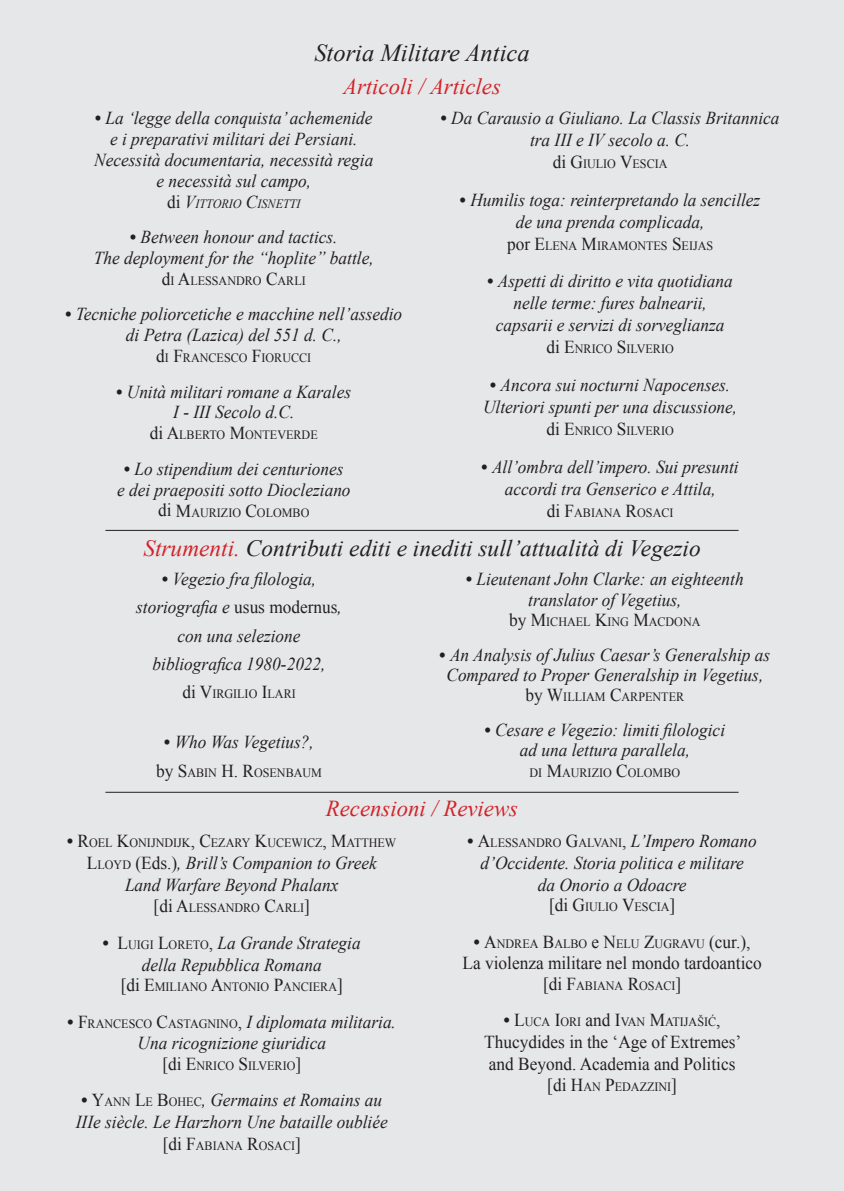
<style>
.page{position:relative;width:844px;height:1191px;background:#fff}
.page>*{position:absolute;margin:0;border:0;box-sizing:border-box;transform-origin:0 0}
.t1{font:italic 24.5px "Times New Roman";color:#231f20}
.t2{font:italic 23.45px "Times New Roman";color:#231f20}
.t3{font:italic 22.75px "Times New Roman";color:#d1232a}
.t4{font:italic 18.2px/20.8px "Times New Roman";color:#231f20;text-align:center;scale:.95 1}
.t5{font:18.2px/21.9px "Times New Roman";color:#231f20;scale:.95 1}
.t6{font:12.78px "Times New Roman";color:#231f20;scale:.95 1}
.t7{font:italic 12.78px "Times New Roman";color:#231f20;scale:.95 1}
.s1{font-family:"Times";font-style:normal}
.s2{font-style:normal;font-size:18.2px}
.s3{font-size:18.2px}
.s4{color:#d1232a}
.s5{font-style:normal}
.s6{font-family:"Times";font-size:18.2px}
.s7{font-style:normal;font-size:12.78px}
.s8{font-style:italic;font-size:18.2px}
</style>
<div class="page">
<div style="left:0;top:0;width:843px;height:1191px;background:#e6e7e9"></div>
<hr style="left:105px;top:792px;width:633px;height:1px;background:#231f20">
<hr style="left:105px;top:530px;width:633px;height:1px;background:#231f20">
<h1 class="t1" style="left:314px;top:36px;width:217px">Storia Militare Antica</h1>
<p class="t3" style="left:343px;top:71px;width:159px">Articoli / Articles</p>
<p class="t4" style="left:94px;top:107px;width:295px"><span class="s1">•</span> La ‘legge della conquista’ achemenide e i preparativi militari dei Persiani.<br>Necessità documentaria, necessità regia e necessità sul campo,</p>
<p class="t7" style="left:167px;top:195px;width:142px"><span class="s2">di</span> <span class="s3">V</span>ITTORIO <span class="s3">C</span>ISNETTI</p>
<p class="t4" style="left:94px;top:226px;width:296px"><span class="s1">•</span> Between honour and tactics.<br>The deployment for the “hoplite” battle,</p>
<p class="t6" style="left:162px;top:272px;width:153px"><span class="s3">d</span>I <span class="s3">A</span>LESSANDRO <span class="s3">C</span>ARLI</p>
<p class="t4" style="left:65px;top:303px;width:356px"><span class="s1">•</span> Tecniche poliorcetiche e macchine nell’assedio di Petra (Lazica) del 551 d. C.,</p>
<p class="t6" style="left:156px;top:349px;width:165px"><span class="s3">d</span>I <span class="s3">F</span>RANCESCO <span class="s3">F</span>IORUCCI</p>
<p class="t4" style="left:116px;top:380px;width:248px"><span class="s1">•</span> Unità militari romane a Karales<br>I - III Secolo d.C.</p>
<p class="t6" style="left:150px;top:426px;width:178px"><span class="s3">di</span> <span class="s3">A</span>LBERTO <span class="s3">M</span>ONTEVERDE</p>
<p class="t4" style="left:117px;top:458px;width:247px"><span class="s1">•</span> Lo stipendium dei centuriones<br>e dei praepositi sotto Diocleziano</p>
<p class="t6" style="left:158px;top:503px;width:161px"><span class="s3">di</span> <span class="s3">M</span>AURIZIO <span class="s3">C</span>OLOMB O</p>
<p class="t4" style="left:440px;top:107px;width:358px;line-height:22.1px"><span class="s1">•</span> Da Carausio a Giuliano. La Classis Britannica tra III e IV secolo a. C.</p>
<p class="t6" style="left:552px;top:155px;width:122px"><span class="s3">di</span> <span class="s3">G</span>IULIO <span class="s3">V</span>ESCIA</p>
<p class="t4" style="left:460px;top:188px;width:317px;line-height:22.1px"><span class="s1">•</span> Humilis toga: reinterpretando la sencillez de una prenda complicada,</p>
<p class="t6" style="left:507px;top:237px;width:218px"><span class="s3">por</span> <span class="s3">E</span>LENA <span class="s3">M</span>IRAMONTES <span class="s3">S</span> EIJAS</p>
<p class="t4" style="left:487px;top:270px;width:260px;line-height:22.1px"><span class="s1">•</span> Aspetti di diritto e vita quotidiana nelle terme: fures balnearii, capsarii e servizi di sorveglianza</p>
<p class="t6" style="left:546px;top:340px;width:135px"><span class="s3">di</span> <span class="s3">E</span>NRICO <span class="s3">S</span> ILVERIO</p>
<p class="t4" style="left:483px;top:373px;width:269px;line-height:22.1px"><span class="s1">•</span> Ancora sui nocturni Napocenses.<br>Ulteriori spunti per una discussione,</p>
<p class="t6" style="left:546px;top:422px;width:135px"><span class="s3">di</span> <span class="s3">E</span>NRICO <span class="s3">S</span> ILVERIO</p>
<p class="t4" style="left:481px;top:455px;width:272px;line-height:22.1px"><span class="s1">•</span> All’ombra dell’impero. Sui presunti accordi tra Genserico e Attila,</p>
<p class="t6" style="left:546px;top:503px;width:135px"><span class="s3">di</span> <span class="s3">F</span>ABIANA <span class="s3">R</span>OSACI</p>
<p class="t2" style="left:143px;top:532px;width:558px"><span class="s4">Strumenti.</span> Contributi editi e inediti sull’attualità di Vegezio</p>
<p class="t4" style="left:136px;top:564px;width:218px;line-height:28.2px"><span class="s1">•</span> Vegezio fra filologia, storiografia e <span class="s5">usus modernus</span>, con una selezione bibliografica 1980-2022,</p>
<p class="t6" style="left:182px;top:685px;width:121px"><span class="s3">di</span> <span class="s3">V</span>IRGILIO <span class="s3">I</span>LARI</p>
<p class="t4" style="left:164px;top:731px;width:159px"><span class="s1">•</span> Who Was Vegetius?,</p>
<p class="t6" style="left:156px;top:763px;width:175px"><span class="s3">by</span> <span class="s3">S</span> ABIN <span class="s3">H. R</span>OSENBAUM</p>
<p class="t4" style="left:466px;top:568px;width:293px;line-height:20.3px"><span class="s1">•</span> Lieutenant John Clarke: an eighteenth translator of Vegetius,</p>
<p class="t6" style="left:509px;top:613px;width:203px"><span class="s3">by</span> <span class="s3">M</span>ICHAEL <span class="s3">K</span>ING <span class="s3">M</span>ACDONA</p>
<p class="t4" style="left:439px;top:644px;width:349px;line-height:20.3px"><span class="s1">•</span> An Analysis of Julius Caesar’s Generalship as<br>Compared to Proper Generalship in Vegetius,</p>
<p class="t6" style="left:525px;top:688px;width:168px"><span class="s3">by</span> <span class="s3">W</span>ILLIAM <span class="s3">C</span>ARPENTER</p>
<p class="t4" style="left:484px;top:719px;width:254px;line-height:20.3px"><span class="s1">•</span> Cesare e Vegezio: limiti filologici ad una lettura parallela,</p>
<p class="t6" style="left:529px;top:763px;width:160px">DI <span class="s3">M</span>AURIZIO <span class="s3">C</span>OLOMB O</p>
<p class="t3" style="left:326px;top:793px;width:194px">Recensioni / Reviews</p>
<p class="t6" style="left:67px;top:834px;width:348px"><span class="s6">•</span> <span class="s3">R</span>OEL <span class="s3">K</span>ONIJNDIJK<span class="s3">, C</span>EZARY <span class="s3">K</span>UCEWICZ<span class="s3">, M</span>ATTHEW</p>
<p class="t4" style="left:87px;top:851px;width:306px;line-height:21.9px"><span class="s5">L</span><span class="s7">LOYD</span> <span class="s5">(Eds.)</span>, Brill’s Companion to Greek<br>Land Warfare Beyond Phalanx</p>
<p class="t6" style="left:154px;top:899px;width:166px"><span class="s3">[di</span> <span class="s3">A</span>LESSANDRO <span class="s3">C</span>ARLI<span class="s3">]</span></p>
<p class="t4" style="left:103px;top:931px;width:273px;line-height:21.9px"><span class="s1">•</span> <span class="s5">L</span><span class="s7">UIGI</span> <span class="s5">L</span><span class="s7">ORETO</span><span class="s5">,</span> La Grande Strategia della Repubblica Romana</p>
<p class="t6" style="left:121px;top:978px;width:235px"><span class="s3">[di</span> <span class="s3">E</span>MILIANO <span class="s3">A</span>NTONIO <span class="s3">P</span>ANCIERA<span class="s3">]</span></p>
<p class="t4" style="left:68px;top:1010px;width:347px;line-height:21.9px"><span class="s1">•</span> <span class="s5">F</span><span class="s7">RANCESCO</span> <span class="s5">C</span><span class="s7">ASTAGNINO</span><span class="s5">,</span> I diplomata militaria.<br>Una ricognizione giuridica</p>
<p class="t6" style="left:162px;top:1057px;width:148px"><span class="s3">[di</span> <span class="s3">E</span>NRICO <span class="s3">S</span> ILVERIO<span class="s3">]</span></p>
<p class="t4" style="left:76px;top:1088px;width:330px;line-height:21.9px"><span class="s1">•</span> <span class="s5">Y</span><span class="s7">ANN</span> <span class="s5">L</span><span class="s7">E</span> <span class="s5">B</span><span class="s7">OHEC</span>, Germains et Romains au<br>IIIe siècle. Le Harzhorn Une bataille oubliée</p>
<p class="t6" style="left:163px;top:1137px;width:147px"><span class="s3">[di</span> <span class="s3">F</span>ABIANA <span class="s3">R</span>OSACI<span class="s3">]</span></p>
<p class="t6" style="left:467px;top:834px;width:306px"><span class="s6">•</span> <span class="s3">A</span>LESSANDRO <span class="s3">G</span>ALVANI<span class="s3">,</span> <span class="s8">L’Impero Romano</span></p>
<p class="t4" style="left:480px;top:851px;width:278px;line-height:21.9px">d’Occidente. Storia politica e militare da Onorio a Odoacre</p>
<p class="t6" style="left:549px;top:898px;width:134px"><span class="s3">[di</span> <span class="s3">G</span>IULIO <span class="s3">V</span>ESCIA<span class="s3">]</span></p>
<p class="t6" style="left:474px;top:934px;width:292px"><span class="s6">•</span> <span class="s3">A</span>NDREA <span class="s3">B</span>ALBO <span class="s3">e</span> <span class="s3">N</span>ELU <span class="s3">Z</span>UGRAVU <span class="s3">(cur.),</span></p>
<p class="t5" style="left:462px;top:952px;width:316px">La violenza militare nel mondo tardoantico</p>
<p class="t6" style="left:543px;top:977px;width:147px"><span class="s3">[di</span> <span class="s3">F</span>ABIANA <span class="s3">R</span>OSACI<span class="s3">]</span></p>
<p class="t6" style="left:503px;top:1013px;width:229px"><span class="s6">•</span> <span class="s3">L</span>UCA <span class="s3">I</span>ORI <span class="s3">and</span> <span class="s3">I</span>VAN <span class="s3">M</span>ATIJAŠIĆ<span class="s3">,</span></p>
<p class="t5" style="left:484px;top:1031px;width:272px">Thucydides in the ‘Age of Extremes’ and Beyond. Academia and Politics</p>
<p class="t6" style="left:547px;top:1078px;width:138px"><span class="s3">[di</span> <span class="s3">H</span>AN <span class="s3">P</span>EDAZZINI<span class="s3">]</span></p>
</div>
